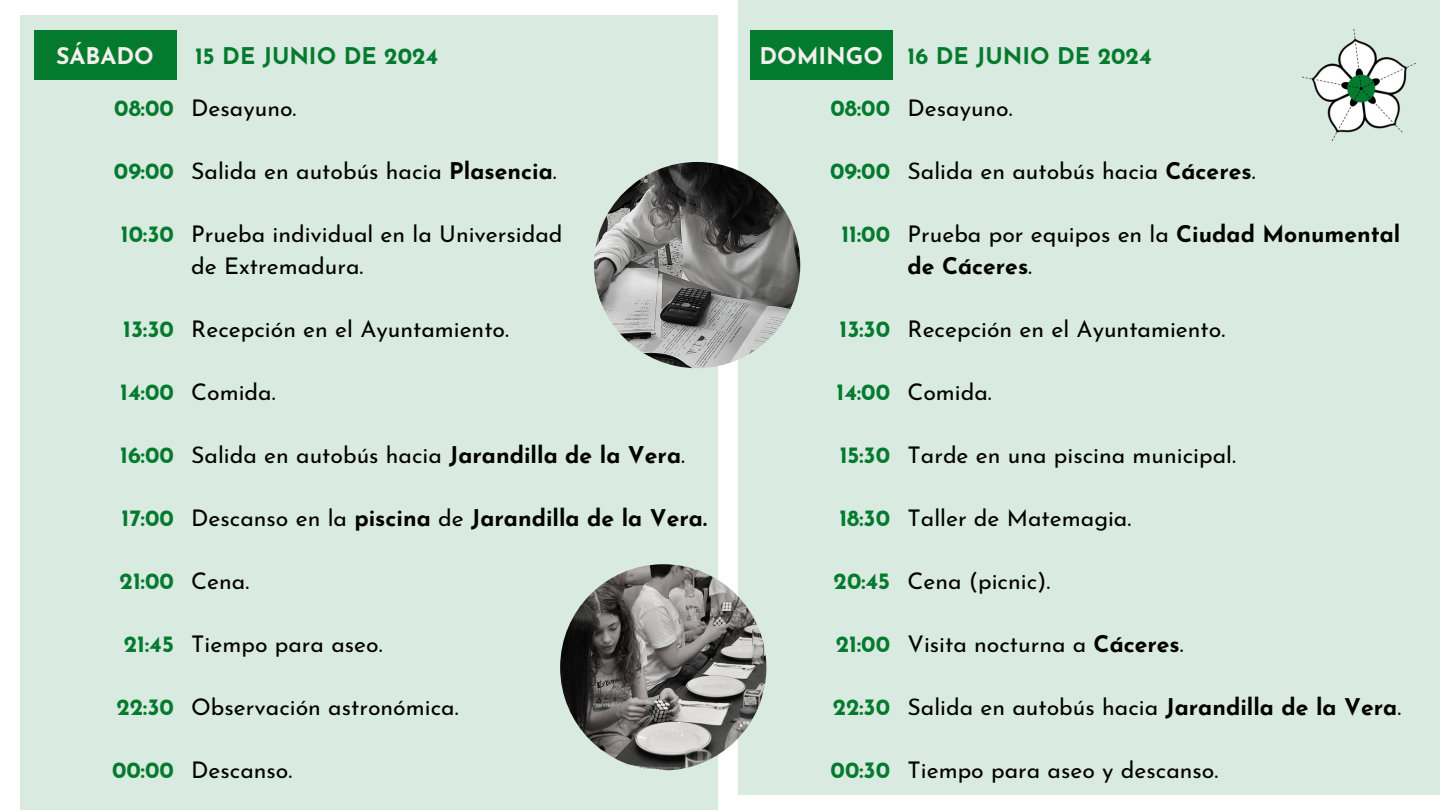
<style>
.page{position:relative;width:1440px;height:810px;background:#fff}
.page>*{position:absolute;margin:0;border:0;box-sizing:border-box;transform-origin:0 0}
.t1{font:23px "Josefin Sans";color:#000}
.t2{font:700 23px "Josefin Sans";color:#047a2f}
.t3{font:700 23px/31.5px "Josefin Sans";color:#000}
.t4{font:700 23px "Josefin Sans";color:#f2f0ec}
.t5{font:600 22.6px "Josefin Sans";color:#f2f0ec}
.s1{font-weight:700}
.s2{font-weight:400}
</style>
<div class="page">
<div style="left:739px;top:0;width:701px;height:794px;background:#d9ebe0"></div>
<div style="left:750px;top:30px;width:143px;height:50px;background:#047a2f"></div>
<div style="left:20px;top:16px;width:698px;height:794px;background:#d9ebe0"></div>
<div style="left:34px;top:30px;width:142px;height:50px;background:#047a2f"></div>
<img style="left:560px;top:564px;width:206px;height:206px;border-radius:50%">
<img style="left:594px;top:162px;width:206px;height:206px;border-radius:50%">
<img style="left:1303px;top:30px;width:112px;height:111px">
<h1 class="t4" style="left:56px;top:46px;width:99px">SÁBADO</h1>
<h2 class="t2" style="left:195px;top:46px;width:245px">15 DE JUNIO DE 2024</h2>
<h1 class="t5" style="left:49px;top:54px;width:97px">SÁBADO</h1>
<h2 class="t2" style="left:114px;top:99px;width:61px">08:00</h2>
<p class="t1" style="left:191px;top:99px;width:107px">Desayuno.</p>
<h1 class="t4" style="left:759px;top:46px;width:125px">DOMINGO</h1>
<p class="t2" style="left:908px;top:46px;width:246px">16 DE JUNIO DE 2024</p>
<h1 class="t2" style="left:831px;top:99px;width:61px">08:00</h1>
<p class="t1" style="left:908px;top:99px;width:107px">Desayuno.</p>
<h2 class="t2" style="left:114px;top:162px;width:61px">09:00</h2>
<h1 class="t1" style="left:191px;top:162px;width:367px">Salida en autobús hacia <span class="s1">Plasencia</span>.</h1>
<h1 class="t2" style="left:830px;top:162px;width:61px">09:00</h1>
<p class="t1" style="left:908px;top:162px;width:350px">Salida en autobús hacia <span class="s1">Cáceres</span>.</p>
<h2 class="t2" style="left:121px;top:225px;width:55px">10:30</h2>
<p class="t1" style="left:191px;top:225px;width:373px">Prueba individual en la Universidad</p>
<p class="t1" style="left:191px;top:256px;width:174px">de Extremadura.</p>
<h2 class="t2" style="left:841px;top:225px;width:50px">11:00</h2>
<p class="t3" style="left:908px;top:221px;width:494px"><span class="s2">Prueba por equipos en la</span> Ciudad Monumental de Cáceres<span class="s2">.</span></p>
<h2 class="t2" style="left:123px;top:319px;width:52px">13:30</h2>
<p class="t1" style="left:191px;top:319px;width:319px">Recepción en el Ayuntamiento.</p>
<h2 class="t2" style="left:839px;top:319px;width:52px">13:30</h2>
<p class="t1" style="left:908px;top:319px;width:319px">Recepción en el Ayuntamiento.</p>
<h2 class="t2" style="left:120px;top:382px;width:55px">14:00</h2>
<p class="t1" style="left:191px;top:382px;width:86px">Comida.</p>
<h2 class="t2" style="left:837px;top:382px;width:55px">14:00</h2>
<p class="t1" style="left:908px;top:382px;width:86px">Comida.</p>
<h2 class="t2" style="left:120px;top:445px;width:55px">16:00</h2>
<p class="t1" style="left:191px;top:445px;width:495px">Salida en autobús hacia <span class="s1">Jarandilla de la Vera</span>.</p>
<h2 class="t2" style="left:840px;top:445px;width:52px">15:30</h2>
<p class="t1" style="left:908px;top:445px;width:330px">Tarde en una piscina municipal.</p>
<h2 class="t2" style="left:121px;top:508px;width:54px">17:00</h2>
<p class="t3" style="left:191px;top:504px;width:517px"><span class="s2">Descanso en la</span> piscina <span class="s2">de</span> Jarandilla de la Vera.</p>
<h2 class="t2" style="left:839px;top:508px;width:52px">18:30</h2>
<p class="t1" style="left:908px;top:508px;width:225px">Taller de Matemagia.</p>
<h2 class="t2" style="left:120px;top:571px;width:56px">21:00</h2>
<p class="t1" style="left:191px;top:571px;width:60px">Cena.</p>
<h2 class="t2" style="left:834px;top:571px;width:58px">20:45</h2>
<p class="t1" style="left:908px;top:571px;width:144px">Cena (picnic).</p>
<h2 class="t2" style="left:124px;top:634px;width:52px">21:45</h2>
<p class="t1" style="left:191px;top:634px;width:193px">Tiempo para aseo.</p>
<h2 class="t2" style="left:836px;top:634px;width:56px">21:00</h2>
<p class="t1" style="left:908px;top:634px;width:278px">Visita nocturna a <span class="s1">Cáceres</span>.</p>
<h2 class="t2" style="left:116px;top:697px;width:59px">22:30</h2>
<p class="t1" style="left:191px;top:697px;width:269px">Observación astronómica.</p>
<h2 class="t2" style="left:833px;top:697px;width:59px">22:30</h2>
<p class="t1" style="left:908px;top:697px;width:495px">Salida en autobús hacia <span class="s1">Jarandilla de la Vera</span>.</p>
<h1 class="t2" style="left:112px;top:760px;width:63px">00:00</h1>
<p class="t1" style="left:191px;top:760px;width:103px">Descanso.</p>
<h2 class="t2" style="left:831px;top:760px;width:61px">00:30</h2>
<p class="t1" style="left:908px;top:760px;width:312px">Tiempo para aseo y descanso.</p>
</div>
